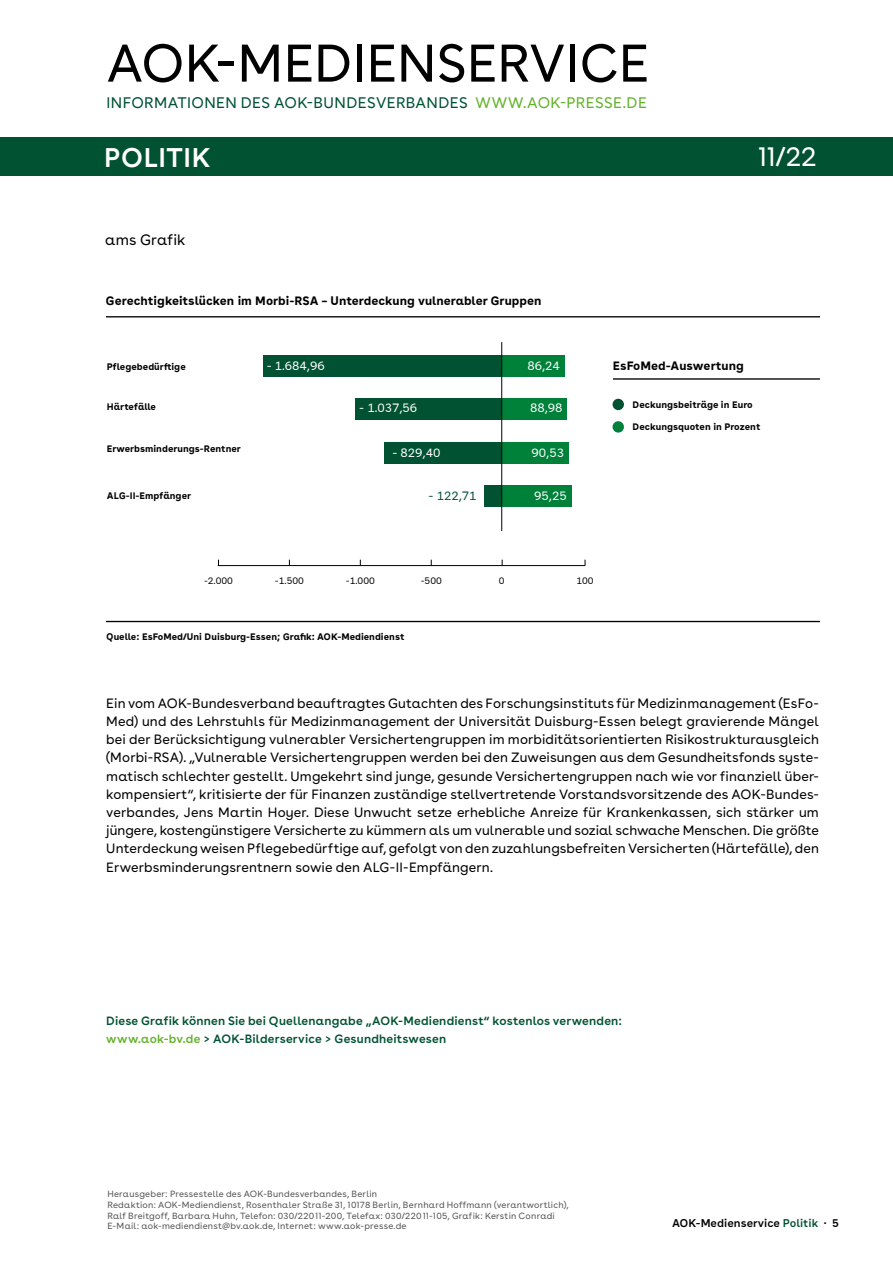
<style>
.page{position:relative;width:893px;height:1263px;background:#fff}
.page>*{position:absolute;margin:0;border:0;box-sizing:border-box;transform-origin:0 0}
.t1{font:52.8px "AOK Buenos Aires";letter-spacing:.005em;color:#000}
.t2{font:600 27px "AOK Buenos Aires";letter-spacing:.02em;color:#fff}
.t3{font:27px "AOK Buenos Aires";color:#fff}
.t4{font:15.3px "AOK Buenos Aires";letter-spacing:.025em;color:#005232}
.t5{font:15px "AOK Buenos Aires";color:#000}
.t6{font:13.5px/18.3px "AOK Buenos Aires";letter-spacing:.01em;color:#000;text-align:justify}
.t7{font:600 12px/17.2px "AOK Buenos Aires";letter-spacing:.015em;color:#005232}
.t8{font:700 12px "AOK Buenos Aires Text";color:#000}
.t9{font:12px "AOK Buenos Aires Text";color:#fff}
.t10{font:12px "AOK Buenos Aires Text";color:#005232}
.t11{font:600 11.25px "AOK Buenos Aires Text";color:#000}
.t12{font:700 9.45px "AOK Buenos Aires Text";color:#000}
.t13{font:9.45px "AOK Buenos Aires Text";color:#000}
.t14{font:9px/10.8px "AOK Buenos Aires";letter-spacing:.025em;color:#565656}
.s1{color:#64b32c}
.s2{color:#005232}
</style>
<div class="page">
<div style="left:0;top:137px;width:893px;height:39px;background:#005232"></div>
<hr style="left:106px;top:316px;width:713px;height:1px;background:#000">
<hr style="left:613px;top:378px;width:206px;height:2px;background:#000">
<div style="left:612px;top:399px;width:12px;height:11px;background:#005232;border-radius:50%"></div>
<div style="left:612px;top:421px;width:12px;height:12px;background:#00813a;border-radius:50%"></div>
<hr style="left:218px;top:565px;width:367px;height:1px;background:#000">
<div style="left:485px;top:485px;width:17px;height:21px;background:#005232"></div>
<div style="left:501px;top:485px;width:71px;height:21px;background:#00813a"></div>
<div style="left:384px;top:442px;width:118px;height:21px;background:#005232"></div>
<div style="left:501px;top:442px;width:67px;height:21px;background:#00813a"></div>
<div style="left:355px;top:398px;width:147px;height:22px;background:#005232"></div>
<div style="left:501px;top:398px;width:66px;height:22px;background:#00813a"></div>
<div style="left:263px;top:355px;width:239px;height:21px;background:#005232"></div>
<div style="left:501px;top:355px;width:64px;height:21px;background:#00813a"></div>
<hr style="left:501px;top:342px;width:1px;height:189px;background:#000">
<hr style="left:106px;top:621px;width:713px;height:1px;background:#000">
<h1 class="t1" style="left:107px;top:20px;width:545px">AOK-MEDIENSERVICE</h1>
<p class="t4" style="left:106px;top:91px;width:542px">INFORMATIONEN DES AOK-BUNDESVERBANDES <span class="s1">WWW.AOK-PRESSE.DE</span></p>
<h2 class="t2" style="left:104px;top:135px;width:108px">POLITIK</h2>
<h2 class="t3" style="left:758px;top:135px;width:60px">11/22</h2>
<p class="t5" style="left:105px;top:228px;width:82px">ams Grafik</p>
<p class="t8" style="left:106px;top:291px;width:437px">Gerechtigkeitslücken im Morbi-RSA – Unterdeckung vulnerabler Gruppen</p>
<p class="t12" style="left:107px;top:358px;width:80px">Pflegebedürftige</p>
<p class="t12" style="left:107px;top:398px;width:51px">Härtefälle</p>
<p class="t12" style="left:107px;top:440px;width:135px">Erwerbsminderungs-Rentner</p>
<p class="t12" style="left:107px;top:487px;width:86px">ALG-II-Empfänger</p>
<p class="t9" style="left:267px;top:356px;width:60px">- 1.684,96</p>
<p class="t9" style="left:359px;top:398px;width:60px">- 1.037,56</p>
<p class="t9" style="left:392px;top:443px;width:50px">- 829,40</p>
<p class="t10" style="left:429px;top:486px;width:50px">- 122,71</p>
<p class="t9" style="left:527px;top:356px;width:34px">86,24</p>
<p class="t9" style="left:530px;top:398px;width:34px">88,98</p>
<p class="t9" style="left:531px;top:443px;width:34px">90,53</p>
<p class="t9" style="left:534px;top:486px;width:34px">95,25</p>
<p class="t8" style="left:613px;top:356px;width:133px">EsFoMed-Auswertung</p>
<p class="t12" style="left:632px;top:396px;width:122px">Deckungsbeiträge in Euro</p>
<p class="t12" style="left:632px;top:419px;width:129px">Deckungsquoten in Prozent</p>
<p class="t13" style="left:204px;top:573px;width:30px">-2.000</p>
<p class="t13" style="left:275px;top:573px;width:30px">-1.500</p>
<p class="t13" style="left:346px;top:573px;width:30px">-1.000</p>
<p class="t13" style="left:421px;top:573px;width:23px">-500</p>
<p class="t13" style="left:499px;top:573px;width:7px">0</p>
<p class="t13" style="left:576px;top:573px;width:19px">100</p>
<p class="t12" style="left:106px;top:629px;width:300px">Quelle: EsFoMed/Uni Duisburg-Essen; Grafik: AOK-Mediendienst</p>
<p class="t6" style="left:106px;top:692px;width:714px">Ein vom AOK-Bundesverband beauftragtes Gutachten des Forschungsinstituts für Medizinmanagement (EsFo-Med) und des Lehrstuhls für Medizinmanagement der Universität Duisburg-Essen belegt gravierende Mängel bei der Berücksichtigung vulnerabler Versichertengruppen im morbiditätsorientierten Risikostrukturausgleich (Morbi-RSA). „Vulnerable Versichertengruppen werden bei den Zuweisungen aus dem Gesundheitsfonds syste&shy;matisch schlechter gestellt. Umgekehrt sind junge, gesunde Versichertengruppen nach wie vor finanziell über&shy;kompensiert“, kritisierte der für Finanzen zuständige stellvertretende Vorstandsvorsitzende des AOK-Bundes&shy;verbandes, Jens Martin Hoyer. Diese Unwucht setze erhebliche Anreize für Krankenkassen, sich stärker um jüngere, kostengünstigere Versicherte zu kümmern als um vulnerable und sozial schwache Menschen. Die größte Unterdeckung weisen Pflegebedürftige auf, gefolgt von den zuzahlungsbefreiten Versicherten (Härtefälle), den Erwerbsminderungsrentnern sowie den ALG-II-Empfängern.</p>
<p class="t7" style="left:106px;top:1011px;width:517px">Diese Grafik können Sie bei Quellenangabe „AOK-Mediendienst“ kostenlos verwenden: <span class="s1">www.aok-bv.de</span> &gt; AOK-Bilderservice &gt; Gesundheitswesen</p>
<p class="t14" style="left:107px;top:1187px;width:463px">Herausgeber: Pressestelle des AOK-Bundesverbandes, Berlin<br>Redaktion: AOK-Mediendienst, Rosenthaler Straße 31, 10178 Berlin, Bernhard Hoffmann (verantwortlich), Ralf Breitgoff, Barbara Huhn, Telefon: 030/22011-200, Telefax: 030/22011-105, Grafik: Kerstin Conradi E-Mail: aok-mediendienst@bv.aok.de, Internet: www.aok-presse.de</p>
<p class="t11" style="left:672px;top:1214px;width:168px">AOK-Medienservice <span class="s2">Politik</span> · 5</p>
</div>
